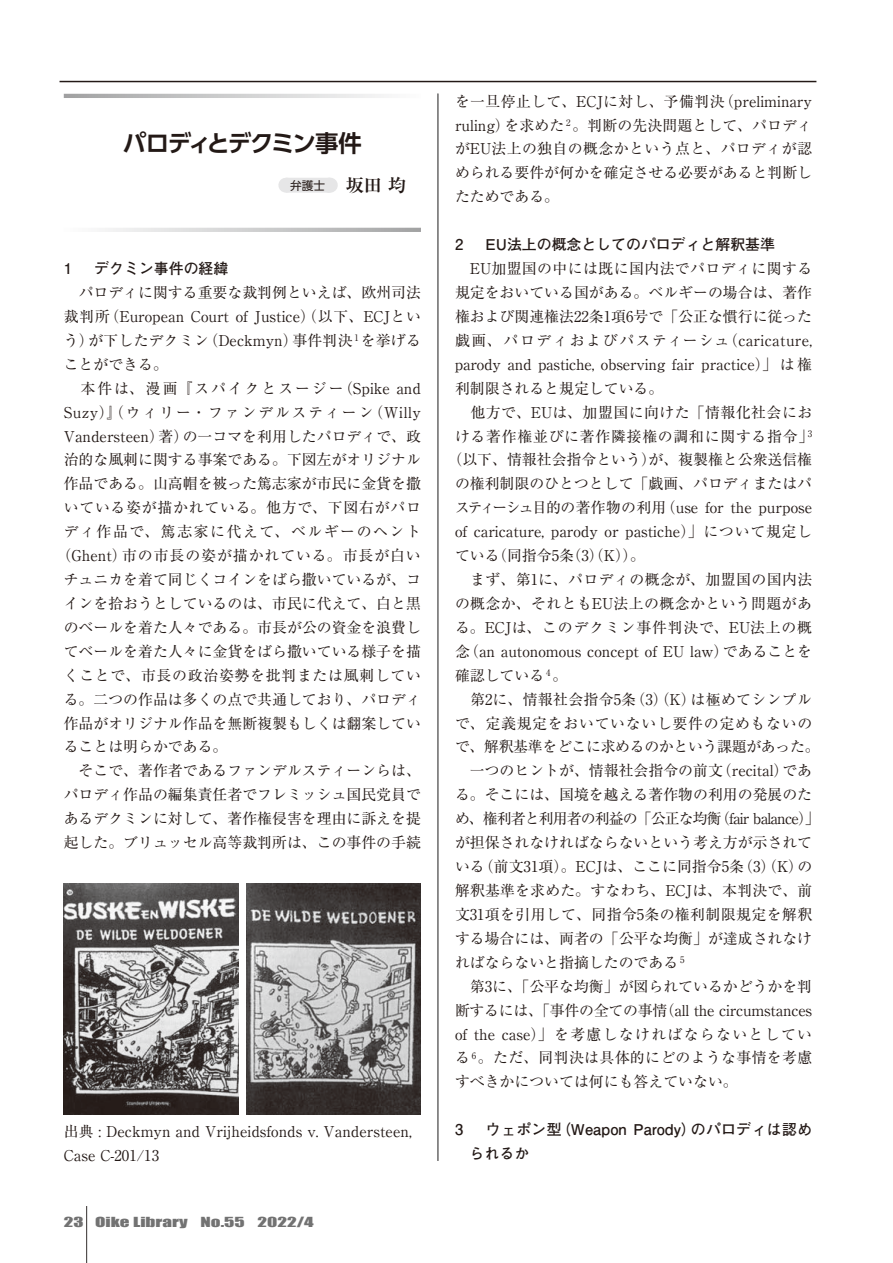
<style>
.page{position:relative;width:893px;height:1263px;background:#fff}
.page>*{position:absolute;margin:0;border:0;box-sizing:border-box;transform-origin:0 0}
.t1{font:700 23.4px "UD Shin Go Pro De";letter-spacing:-.07em;color:#231916}
.t2{font:14.85px/24px "Ryumin Pro";color:#231916;text-align:justify}
.t3{font:14.85px "Ryumin Pro";letter-spacing:.03em;color:#231916}
.t4{font:14.85px "Ryumin Pro";letter-spacing:.05em;color:#231916}
.t5{font:700 14.85px/23.9px "Futo Go B101 Pro";color:#231916}
.t6{font:14.85px "Ryumin Pro";letter-spacing:.055em;color:#231916}
.t7{font:14.85px "Ryumin Pro";letter-spacing:.025em;color:#231916}
.t8{font:14.85px "Ryumin Pro";letter-spacing:-.06em;color:#231916}
.t9{font:14.85px "Ryumin Pro";letter-spacing:.125em;color:#231916}
.t10{font:14.85px "Ryumin Pro";letter-spacing:.09em;color:#231916}
.t11{font:14.85px "Ryumin Pro";letter-spacing:.13em;color:#231916}
.t12{font:14.85px "Ryumin Pro";letter-spacing:.065em;color:#231916}
.t13{font:14.85px "Ryumin Pro";letter-spacing:-.02em;color:#231916}
.t14{font:14.85px "Ryumin Pro";letter-spacing:.035em;color:#231916}
.t15{font:14.85px "Ryumin Pro";letter-spacing:.105em;color:#231916}
.t16{font:12.75px "Impact";color:#727272;scale:1.5 1}
.t17{font:11.7px "UD Shin Go Pro";color:#231916}
.s1{font-family:"Ryumin Pro";font-weight:700;font-size:18px}
</style>
<div class="page">
<hr style="left:60px;top:81px;width:756px;height:1px;background:#231916">
<hr style="left:86px;top:1206px;width:1px;height:57px;background:#3f3b3a">
<svg style="left:105px;top:228px;width:316px;height:4px"></svg>
<svg style="left:64px;top:94px;width:320px;height:4px"></svg>
<div style="left:286px;top:178px;width:43px;height:15px;background:#e6e6e7"></div>
<svg style="left:329px;top:178px;width:1px;height:15px"></svg>
<img style="left:64px;top:884px;width:174px;height:230px">
<img style="left:247px;top:884px;width:174px;height:230px">
<h1 class="t1" style="left:123px;top:124px;width:241px">パロディとデクミン事件</h1>
<p class="t17" style="left:278px;top:176px;width:129px">　弁護士　 <span class="s1">坂田 均</span></p>
<p class="t2" style="left:64px;top:136px;width:165px">パロディとデクミン事件</p>
<p class="t5" style="left:64px;top:255px;width:166px">1　 デクミン事件の経緯</p>
<p class="t2" style="left:64px;top:279px;width:359px">　パロディに関する重要な裁判例といえば、欧州司法</p>
<p class="t2" style="left:64px;top:303px;width:359px">裁判所（European Court of Justice）（以下、ECJとい</p>
<p class="t2" style="left:64px;top:327px;width:359px">う）が下したデクミン（Deckmyn）事件判決 <sup>1</sup> を挙げる</p>
<p class="t2" style="left:64px;top:351px;width:106px">ことができる。</p>
<p class="t11" style="left:64px;top:376px;width:359px">　本件は、漫画『スパイクとスージー（Spike and</p>
<p class="t9" style="left:64px;top:400px;width:359px">Suzy）』（ウィリー・ファンデルスティーン（Willy</p>
<p class="t2" style="left:64px;top:423px;width:359px">Vandersteen）著）の一コマを利用したパロディで、政</p>
<p class="t2" style="left:64px;top:447px;width:359px">治的な風刺に関する事案である。下図左がオリジナル</p>
<p class="t2" style="left:64px;top:471px;width:359px">作品である。山高帽を被った篤志家が市民に金貨を撒</p>
<p class="t4" style="left:64px;top:496px;width:359px">いている姿が描かれている。他方で、下図右がパロ</p>
<p class="t15" style="left:64px;top:520px;width:359px">ディ作品で、篤志家に代えて、ベルギーのヘント</p>
<p class="t12" style="left:56px;top:544px;width:366px">（Ghent）市の市長の姿が描かれている。市長が白い</p>
<p class="t2" style="left:64px;top:566px;width:359px">チュニカを着て同じくコインをばら撒いているが、コ</p>
<p class="t2" style="left:64px;top:590px;width:359px">インを拾おうとしているのは、市民に代えて、白と黒</p>
<p class="t2" style="left:64px;top:614px;width:359px">のベールを着た人々である。市長が公の資金を浪費し</p>
<p class="t2" style="left:64px;top:638px;width:359px">てベールを着た人々に金貨をばら撒いている様子を描</p>
<p class="t4" style="left:64px;top:663px;width:359px">くことで、市長の政治姿勢を批判または風刺してい</p>
<p class="t2" style="left:64px;top:686px;width:359px">る。二つの作品は多くの点で共通しており、パロディ</p>
<p class="t2" style="left:64px;top:710px;width:359px">作品がオリジナル作品を無断複製もしくは翻案してい</p>
<p class="t2" style="left:64px;top:734px;width:165px">ることは明らかである。</p>
<p class="t2" style="left:64px;top:758px;width:359px">　そこで、著作者であるファンデルスティーンらは、</p>
<p class="t2" style="left:64px;top:782px;width:359px">パロディ作品の編集責任者でフレミッシュ国民党員で</p>
<p class="t2" style="left:64px;top:806px;width:359px">あるデクミンに対して、著作権侵害を理由に訴えを提</p>
<p class="t2" style="left:64px;top:829px;width:359px">起した。ブリュッセル高等裁判所は、この事件の手続</p>
<p class="t2" style="left:64px;top:1118px;width:349px">出典 : Deckmyn and Vrijheidsfonds v. Vandersteen,<br>Case C-201/13</p>
<p class="t16" style="left:64px;top:1212px;width:168px">23 Oike Library No.55 2022/4</p>
<p class="t2" style="left:455px;top:88px;width:359px">を一旦停止して、ECJに対し、予備判決（preliminary ruling）を求めた <sup>2</sup> 。判断の先決問題として、パロディがEU法上の独自の概念かという点と、パロディが認められる要件が何かを確定させる必要があると判断したためである。</p>
<p class="t5" style="left:455px;top:231px;width:321px">2　 EU法上の概念としてのパロディと解釈基準</p>
<p class="t3" style="left:455px;top:257px;width:359px">　EU加盟国の中には既に国内法でパロディに関する</p>
<p class="t2" style="left:455px;top:279px;width:359px">規定をおいている国がある。ベルギーの場合は、著作</p>
<p class="t2" style="left:455px;top:303px;width:359px">権および関連権法22条1項6号で「公正な慣行に従った</p>
<p class="t6" style="left:455px;top:329px;width:359px">戯画、パロディおよびパスティーシュ（caricature,</p>
<p class="t2" style="left:455px;top:351px;width:359px">parody and pastiche, observing fair practice）」は権</p>
<p class="t2" style="left:455px;top:375px;width:210px">利制限されると規定している。</p>
<p class="t14" style="left:455px;top:400px;width:359px">　他方で、EUは、加盟国に向けた「情報化社会にお</p>
<p class="t4" style="left:455px;top:424px;width:360px">ける著作権並びに著作隣接権の調和に関する指令」<sup>3</sup></p>
<p class="t2" style="left:448px;top:447px;width:366px">（以下、情報社会指令という）が、複製権と公衆送信権</p>
<p class="t2" style="left:455px;top:471px;width:359px">の権利制限のひとつとして「戯画、パロディまたはパ</p>
<p class="t2" style="left:455px;top:495px;width:359px">スティーシュ目的の著作物の利用（use for the purpose</p>
<p class="t2" style="left:455px;top:519px;width:359px">of caricature, parody or pastiche）」について規定し</p>
<p class="t2" style="left:455px;top:543px;width:191px">ている（同指令5条（3）（K））。</p>
<p class="t3" style="left:455px;top:568px;width:359px">　まず、第1に、パロディの概念が、加盟国の国内法</p>
<p class="t3" style="left:455px;top:592px;width:359px">の概念か、それともEU法上の概念かという問題があ</p>
<p class="t6" style="left:455px;top:616px;width:359px">る。ECJは、このデクミン事件判決で、EU法上の概</p>
<p class="t2" style="left:455px;top:638px;width:359px">念（an autonomous concept of EU law）であることを</p>
<p class="t2" style="left:455px;top:662px;width:114px">確認している <sup>4</sup> 。</p>
<p class="t7" style="left:455px;top:687px;width:359px">　第2に、情報社会指令5条（3）（K）は極めてシンプル</p>
<p class="t4" style="left:455px;top:711px;width:359px">で、定義規定をおいていないし要件の定めもないの</p>
<p class="t13" style="left:455px;top:735px;width:366px">で、解釈基準をどこに求めるのかという課題があった。</p>
<p class="t2" style="left:455px;top:758px;width:359px">　一つのヒントが、情報社会指令の前文（recital）であ</p>
<p class="t2" style="left:455px;top:782px;width:359px">る。そこには、国境を越える著作物の利用の発展のた</p>
<p class="t8" style="left:455px;top:807px;width:366px">め、権利者と利用者の利益の「公正な均衡（fair balance）」</p>
<p class="t2" style="left:455px;top:830px;width:359px">が担保されなければならないという考え方が示されて</p>
<p class="t2" style="left:455px;top:853px;width:359px">いる（前文31項）。ECJは、ここに同指令5条（3）（K）の</p>
<p class="t2" style="left:455px;top:877px;width:359px">解釈基準を求めた。すなわち、ECJは、本判決で、前</p>
<p class="t3" style="left:455px;top:903px;width:359px">文31項を引用して、同指令5条の権利制限規定を解釈</p>
<p class="t2" style="left:455px;top:925px;width:359px">する場合には、両者の「公平な均衡」が達成されなけ</p>
<p class="t2" style="left:455px;top:949px;width:231px">ればならないと指摘したのである <sup>5</sup></p>
<p class="t2" style="left:455px;top:973px;width:359px">　第3に、「公平な均衡」が図られているかどうかを判</p>
<p class="t2" style="left:455px;top:997px;width:359px">断するには、「事件の全ての事情（all the circumstances</p>
<p class="t10" style="left:455px;top:1022px;width:359px">of the case）」を考慮しなければならないとしてい</p>
<p class="t7" style="left:455px;top:1046px;width:359px">る <sup>6</sup> 。ただ、同判決は具体的にどのような事情を考慮</p>
<p class="t2" style="left:455px;top:1069px;width:284px">すべきかについては何にも答えていない。</p>
<p class="t5" style="left:470px;top:1116px;width:344px;text-indent:-15px">3　 ウェポン型（Weapon Parody）のパロディは認められるか</p>
</div>
